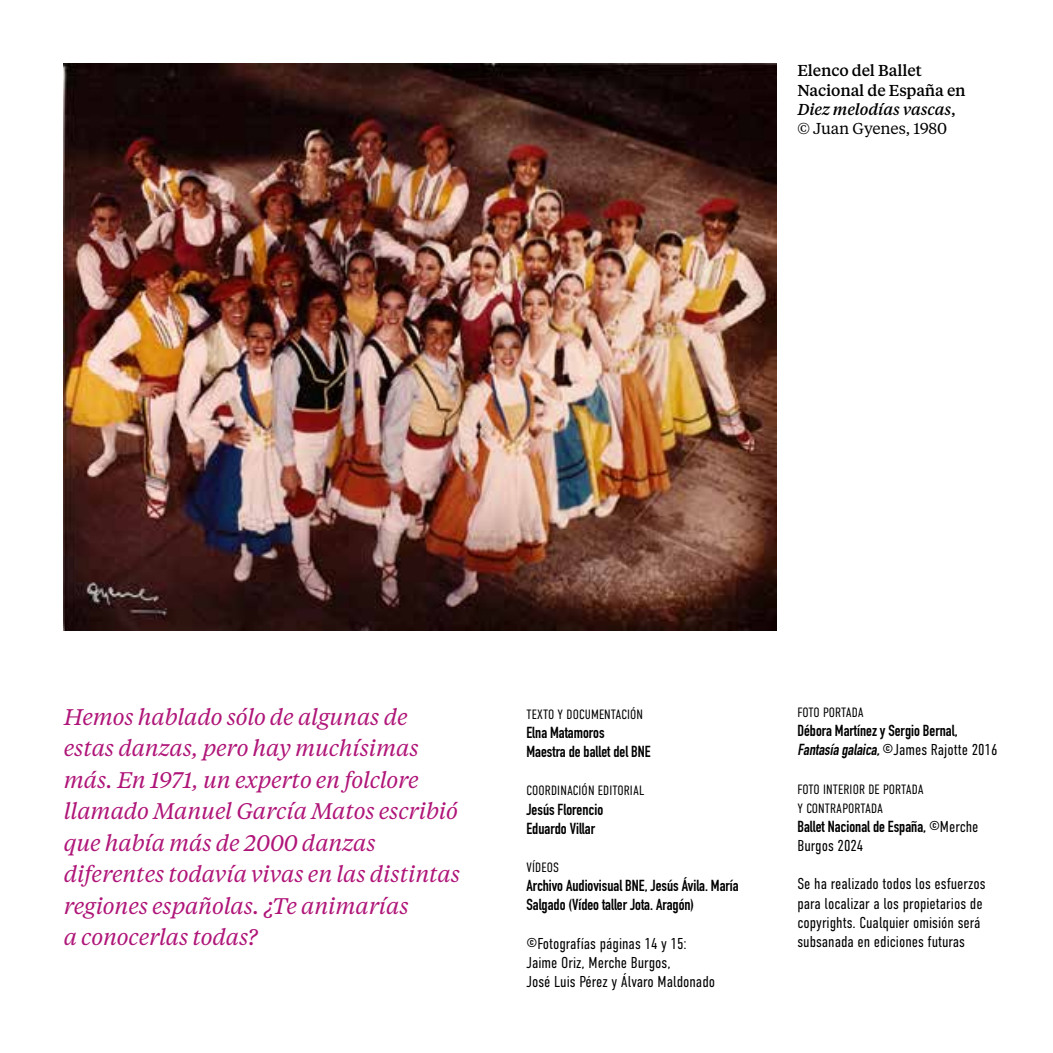
<style>
.page{position:relative;width:1053px;height:1053px;background:#fff}
.page>*{position:absolute;margin:0;border:0;box-sizing:border-box;transform-origin:0 0}
.t1{font:italic 22.5px/31.5px "Tiempos Text";letter-spacing:-.01em;color:#af1578}
.t2{font:700 15.75px/19.1px "DIN Condensed";color:#000}
.t3{font:300 15.75px/19.1px "DIN Condensed";color:#000}
.t4{font:500 15.75px/19.1px "Tiempos Text";letter-spacing:-.01em;color:#000}
.t5{font:300 13.5px/19.1px "DIN Condensed";letter-spacing:.01em;color:#000}
.t6{font:300 13.5px "DIN Condensed";letter-spacing:-.015em;color:#000}
.s1{font-style:italic}
.s2{font-weight:400}
.s3{font-weight:300}
</style>
<div class="page">
<img style="left:64px;top:64px;width:713px;height:566px">
<p class="t4" style="left:797px;top:61px;width:170px">Elenco del Ballet<br>Nacional de España en<br><span class="s1">Diez melodías vascas</span>, <span class="s2">© Juan Gyenes, 1980</span></p>
<p class="t1" style="left:64px;top:700px;width:398px">Hemos hablado sólo de algunas de estas danzas, pero hay muchísimas más. En 1971, un experto en folclore llamado Manuel García Matos escribió que había más de 2000 danzas diferentes todavía vivas en las distintas regiones españolas. ¿Te animarías<br>a conocerlas todas?</p>
<p class="t5" style="left:526px;top:704px;width:118px">TEXTO Y DOCUMENTACIÓN</p>
<p class="t2" style="left:526px;top:722px;width:126px">Elna Matamoros<br>Maestra de ballet del BNE</p>
<p class="t5" style="left:526px;top:781px;width:119px">COORDINACIÓN EDITORIAL</p>
<p class="t2" style="left:526px;top:799px;width:78px">Jesús Florencio<br>Eduardo Villar</p>
<p class="t5" style="left:526px;top:857px;width:34px">VÍDEOS</p>
<p class="t2" style="left:526px;top:875px;width:214px">Archivo Audiovisual BNE, Jesús Ávila. María<br>Salgado (Vídeo taller Jota. Aragón)</p>
<p class="t3" style="left:526px;top:933px;width:190px">©Fotografías páginas 14 y 15:<br>Jaime Oriz, Merche Burgos,<br>José Luis Pérez y Álvaro Maldonado</p>
<p class="t6" style="left:797px;top:705px;width:68px">FOTO PORTADA</p>
<p class="t2" style="left:797px;top:721px;width:202px">Débora Martínez y Sergio Bernal,<br><span class="s1">Fantasíagalaica,</span><span class="s3">©James Rajotte 2016</span></p>
<p class="t5" style="left:797px;top:779px;width:128px">FOTO INTERIOR DE PORTADA<br>Y CONTRAPORTADA</p>
<p class="t2" style="left:797px;top:816px;width:183px">Ballet Nacional de España, <span class="s3">©Merche<br>Burgos 2024</span></p>
<p class="t3" style="left:797px;top:874px;width:190px">Se ha realizado todos los esfuerzos para localizar a los propietarios de copyrights. Cualquier omisión será subsanada en ediciones futuras</p>
</div>
